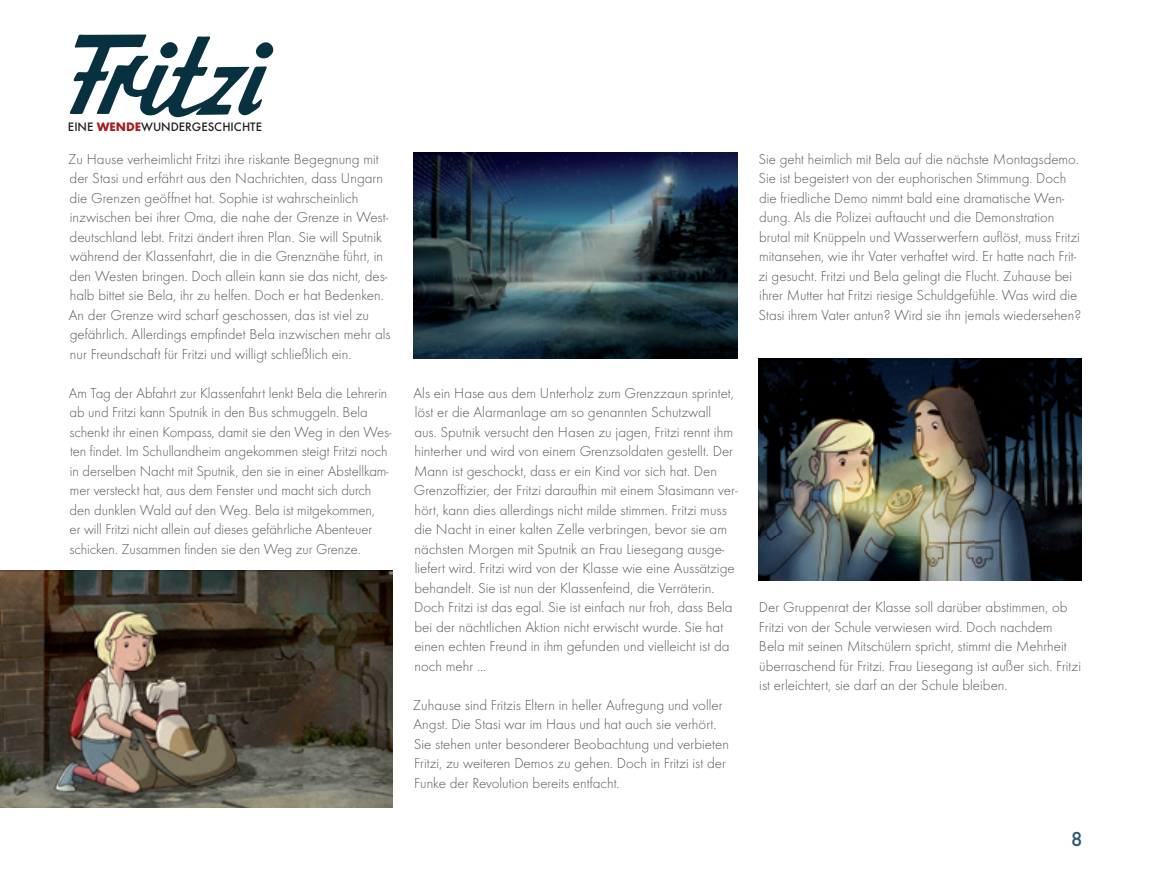
<style>
.page{position:relative;width:1149px;height:893px;background:#fff}
.page>*{position:absolute;margin:0;border:0;box-sizing:border-box;transform-origin:0 0}
.t1{font:500 21px "Futura T";color:#2f5672}
.t2{font:300 15px/19.5px "Futura T";color:#57585a}
.t3{font:500 12.75px "Futura T";color:#231f20}
.s1{font-weight:700;color:#a61c1f}
</style>
<div class="page">
<img style="left:0;top:571px;width:392px;height:236px">
<img style="left:758px;top:359px;width:323px;height:222px">
<img style="left:414px;top:153px;width:323px;height:206px">
<svg style="left:70px;top:34px;width:204px;height:84px"></svg>
<p class="t3" style="left:68px;top:119px;width:195px">EINE <span class="s1">WENDE</span>WUNDERGESCHICHTE</p>
<p class="t2" style="left:68px;top:149px;width:324px">Zu Hause verheimlicht Fritzi ihre riskante Begegnung mit der Stasi und erfährt aus den Nachrichten, dass Ungarn die Grenzen geöffnet hat. Sophie ist wahrscheinlich inzwischen bei ihrer Oma, die nahe der Grenze in West&shy;deutschland lebt. Fritzi ändert ihren Plan. Sie will Sputnik während der Klassenfahrt, die in die Grenznähe führt, in den Westen bringen. Doch allein kann sie das nicht, des&shy;halb bittet sie Bela, ihr zu helfen. Doch er hat Bedenken.<br>An der Grenze wird scharf geschossen, das ist viel zu gefährlich. Allerdings empfindet Bela inzwischen mehr als nur Freundschaft für Fritzi und willigt schließlich ein.</p>
<p class="t2" style="left:69px;top:383px;width:324px">Am Tag der Abfahrt zur Klassenfahrt lenkt Bela die Lehrerin ab und Fritzi kann Sputnik in den Bus schmuggeln. Bela schenkt ihr einen Kompass, damit sie den Weg in den Wes&shy;ten findet. Im Schullandheim angekommen steigt Fritzi noch in derselben Nacht mit Sputnik, den sie in einer Abstellkam&shy;mer versteckt hat, aus dem Fenster und macht sich durch den dunklen Wald auf den Weg. Bela ist mitgekommen,<br>er will Fritzi nicht allein auf dieses gefährliche Abenteuer schicken. Zusammen finden sie den Weg zur Grenze.</p>
<p class="t2" style="left:413px;top:383px;width:325px">Als ein Hase aus dem Unterholz zum Grenzzaun sprintet, löst er die Alarmanlage am so genannten Schutzwall<br>aus. Sputnik versucht den Hasen zu jagen, Fritzi rennt ihm hinterher und wird von einem Grenzsoldaten gestellt. Der Mann ist geschockt, dass er ein Kind vor sich hat. Den Grenzoffizier, der Fritzi daraufhin mit einem Stasimann ver&shy;hört, kann dies allerdings nicht milde stimmen. Fritzi muss die Nacht in einer kalten Zelle verbringen, bevor sie am nächsten Morgen mit Sputnik an Frau Liesegang ausge&shy;liefert wird. Fritzi wird von der Klasse wie eine Aussätzige behandelt. Sie ist nun der Klassenfeind, die Verräterin.<br>Doch Fritzi ist das egal. Sie ist einfach nur froh, dass Bela bei der nächtlichen Aktion nicht erwischt wurde. Sie hat einen echten Freund in ihm gefunden und vielleicht ist da noch mehr ...</p>
<p class="t2" style="left:413px;top:695px;width:317px">Zuhause sind Fritzis Eltern in heller Aufregung und voller Angst. Die Stasi war im Haus und hat auch sie verhört.<br>Sie stehen unter besonderer Beobachtung und verbieten Fritzi, zu weiteren Demos zu gehen. Doch in Fritzi ist der Funke der Revolution bereits entfacht.</p>
<p class="t2" style="left:758px;top:149px;width:324px">Sie geht heimlich mit Bela auf die nächste Montagsdemo.<br>Sie ist begeistert von der euphorischen Stimmung. Doch die friedliche Demo nimmt bald eine dramatische Wen&shy;dung. Als die Polizei auftaucht und die Demonstration brutal mit Knüppeln und Wasserwerfern auflöst, muss Fritzi mitansehen, wie ihr Vater verhaftet wird. Er hatte nach Frit&shy;zi gesucht. Fritzi und Bela gelingt die Flucht. Zuhause bei ihrer Mutter hat Fritzi riesige Schuldgefühle. Was wird die Stasi ihrem Vater antun? Wird sie ihn jemals wiedersehen?</p>
<p class="t2" style="left:758px;top:597px;width:323px">Der Gruppenrat der Klasse soll darüber abstimmen, ob Fritzi von der Schule verwiesen wird. Doch nachdem Bela mit seinen Mitschülern spricht, stimmt die Mehrheit überraschend für Fritzi. Frau Liesegang ist außer sich. Fritzi ist erleichtert, sie darf an der Schule bleiben.</p>
<h1 class="t1" style="left:1070px;top:827px;width:13px">8</h1>
</div>
